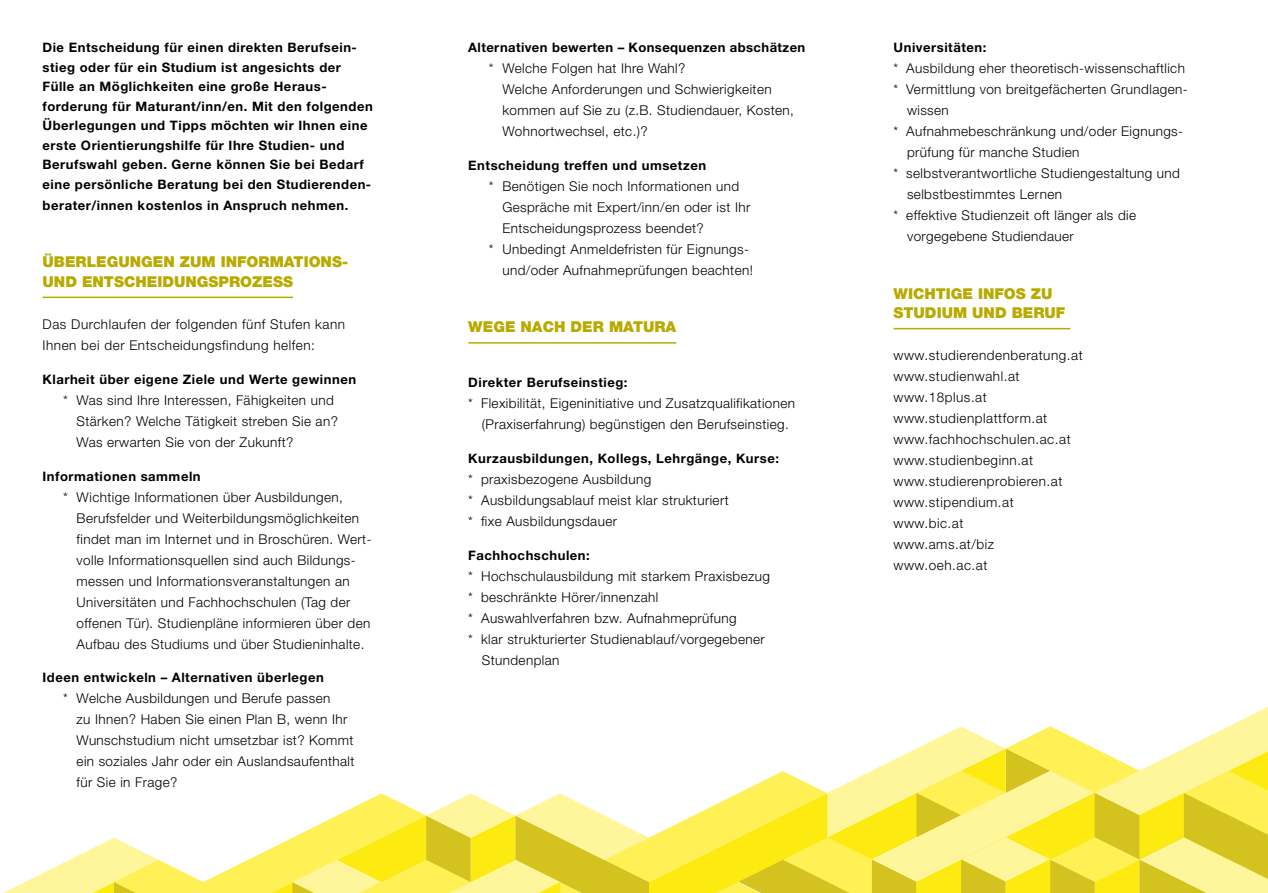
<style>
.page{position:relative;width:1268px;height:893px;background:#fff}
.page>*{position:absolute;margin:0;border:0;box-sizing:border-box;transform-origin:0 0}
.t1{font:900 15px/19.5px "Helvetica Neue LT Std";color:#b9aa00}
.t2{font:300 13.5px/21px "Helvetica Neue LT Std";letter-spacing:.03em;color:#000}
.t3{font:700 13.05px/19.5px "Helvetica Neue LT Std";letter-spacing:.04em;color:#000}
</style>
<div class="page">
<svg style="left:3px;top:707px;width:1264px;height:186px"></svg>
<hr style="left:43px;top:297px;width:250px;height:1px;background:#b9aa00">
<hr style="left:468px;top:342px;width:208px;height:2px;background:#b9aa00">
<hr style="left:893px;top:328px;width:177px;height:1px;background:#b9aa00">
<p class="t3" style="left:43px;top:37px;width:332px">Die Entscheidung für einen direkten Berufsein&shy;stieg oder für ein Studium ist angesichts der Fülle an Möglichkeiten eine große Heraus&shy;forderung für Maturant/inn/en. Mit den folgenden Überlegungen und Tipps möchten wir Ihnen eine erste Orientierungshilfe für Ihre Studien- und Berufswahl geben. Gerne können Sie bei Bedarf eine persönliche Beratung bei den Studierenden-</p>
<p class="t3" style="left:43px;top:195px;width:307px">berater/innen kostenlos in Anspruch nehmen.</p>
<p class="t1" style="left:43px;top:252px;width:307px">ÜBERLEGUNGEN ZUM INFORMATIONS-<br>UND ENTSCHEIDUNGSPROZESS</p>
<p class="t2" style="left:43px;top:313px;width:304px">Das Durchlaufen der folgenden fünf Stufen kann<br>Ihnen bei der Entscheidungsfindung helfen:</p>
<p class="t3" style="left:43px;top:369px;width:315px">Klarheit über eigene Ziele und Werte gewinnen</p>
<p class="t2" style="left:77px;top:389px;width:263px;text-indent:-14px">* Was sind Ihre Interessen, Fähigkeiten und<br>Stärken? Welche Tätigkeit streben Sie an?<br>Was erwarten Sie von der Zukunft?</p>
<p class="t3" style="left:43px;top:466px;width:160px">Informationen sammeln</p>
<p class="t2" style="left:77px;top:486px;width:296px;text-indent:-14px">* Wichtige Informationen über Ausbildungen, Berufsfelder und Weiterbildungsmöglichkeiten findet man im Internet und in Broschüren. Wert&shy;volle Informationsquellen sind auch Bildungs&shy;messen und Informationsveranstaltungen an Universitäten und Fachhochschulen (Tag der offenen Tür). Studienpläne informieren über den Aufbau des Studiums und über Studieninhalte.</p>
<p class="t3" style="left:43px;top:668px;width:283px">Ideen entwickeln – Alternativen überlegen</p>
<p class="t2" style="left:77px;top:688px;width:279px;text-indent:-14px">* Welche Ausbildungen und Berufe passen<br>zu Ihnen? Haben Sie einen Plan B, wenn Ihr Wunschstudium nicht umsetzbar ist? Kommt ein soziales Jahr oder ein Auslandsaufenthalt für Sie in Frage?</p>
<p class="t3" style="left:468px;top:37px;width:338px">Alternativen bewerten – Konsequenzen abschätzen</p>
<p class="t2" style="left:502px;top:57px;width:293px;text-indent:-14px">* Welche Folgen hat Ihre Wahl?<br>Welche Anforderungen und Schwierigkeiten kommen auf Sie zu (z.B. Studiendauer, Kosten, Wohnortwechsel, etc.)?</p>
<p class="t3" style="left:468px;top:155px;width:239px">Entscheidung treffen und umsetzen</p>
<p class="t2" style="left:488px;top:175px;width:252px">* Benötigen Sie noch Informationen und</p>
<p class="t2" style="left:502px;top:196px;width:249px">Gespräche mit Expert/inn/en oder ist Ihr</p>
<p class="t2" style="left:502px;top:217px;width:203px">Entscheidungsprozess beendet?</p>
<p class="t2" style="left:488px;top:238px;width:261px">* Unbedingt Anmeldefristen für Eignungs-</p>
<p class="t2" style="left:502px;top:259px;width:252px">und/oder Aufnahmeprüfungen beachten!</p>
<p class="t1" style="left:468px;top:317px;width:209px">WEGE NACH DER MATURA</p>
<p class="t3" style="left:468px;top:373px;width:161px">Direkter Berufseinstieg:</p>
<p class="t2" style="left:468px;top:393px;width:328px;text-align:center">* Flexibilität, Eigeninitiative und Zusatzqualifikationen (Praxiserfahrung) begünstigen den Berufseinstieg.</p>
<p class="t3" style="left:468px;top:448px;width:312px">Kurzausbildungen, Kollegs, Lehrgänge, Kurse:</p>
<p class="t2" style="left:468px;top:469px;width:262px">* praxisbezogene Ausbildung<br>* Ausbildungsablauf meist klar strukturiert * fixe Ausbildungsdauer</p>
<p class="t3" style="left:468px;top:545px;width:123px">Fachhochschulen:</p>
<p class="t2" style="left:468px;top:565px;width:303px">* Hochschulausbildung mit starkem Praxisbezug</p>
<p class="t2" style="left:468px;top:586px;width:191px">* beschränkte Hörer/innenzahl</p>
<p class="t2" style="left:468px;top:607px;width:270px">* Auswahlverfahren bzw. Aufnahmeprüfung</p>
<p class="t2" style="left:468px;top:628px;width:298px">* klar strukturierter Studienablauf/vorgegebener</p>
<p class="t2" style="left:481px;top:649px;width:79px">Stundenplan</p>
<p class="t3" style="left:893px;top:37px;width:94px">Universitäten:</p>
<p class="t2" style="left:893px;top:57px;width:293px">* Ausbildung eher theoretisch-wissenschaftlich</p>
<p class="t2" style="left:893px;top:78px;width:294px">* Vermittlung von breitgefächerten Grundlagen-</p>
<p class="t2" style="left:906px;top:99px;width:43px">wissen</p>
<p class="t2" style="left:893px;top:120px;width:289px">* Aufnahmebeschränkung und/oder Eignungs-</p>
<p class="t2" style="left:906px;top:141px;width:174px">prüfung für manche Studien</p>
<p class="t2" style="left:893px;top:162px;width:288px">* selbstverantwortliche Studiengestaltung und</p>
<p class="t2" style="left:906px;top:183px;width:156px">selbstbestimmtes Lernen</p>
<p class="t2" style="left:893px;top:204px;width:244px">* effektive Studienzeit oft länger als die</p>
<p class="t2" style="left:906px;top:225px;width:168px">vorgegebene Studiendauer</p>
<p class="t1" style="left:893px;top:283px;width:173px">WICHTIGE INFOS ZU<br>STUDIUM UND BERUF</p>
<p class="t2" style="left:893px;top:345px;width:191px">www.studierendenberatung.at www.studienwahl.at www.18plus.at www.studienplattform.at www.fachhochschulen.ac.at www.studienbeginn.at www.studierenprobieren.at www.stipendium.at www.bic.at<br>www.ams.at/biz www.oeh.ac.at</p>
</div>
